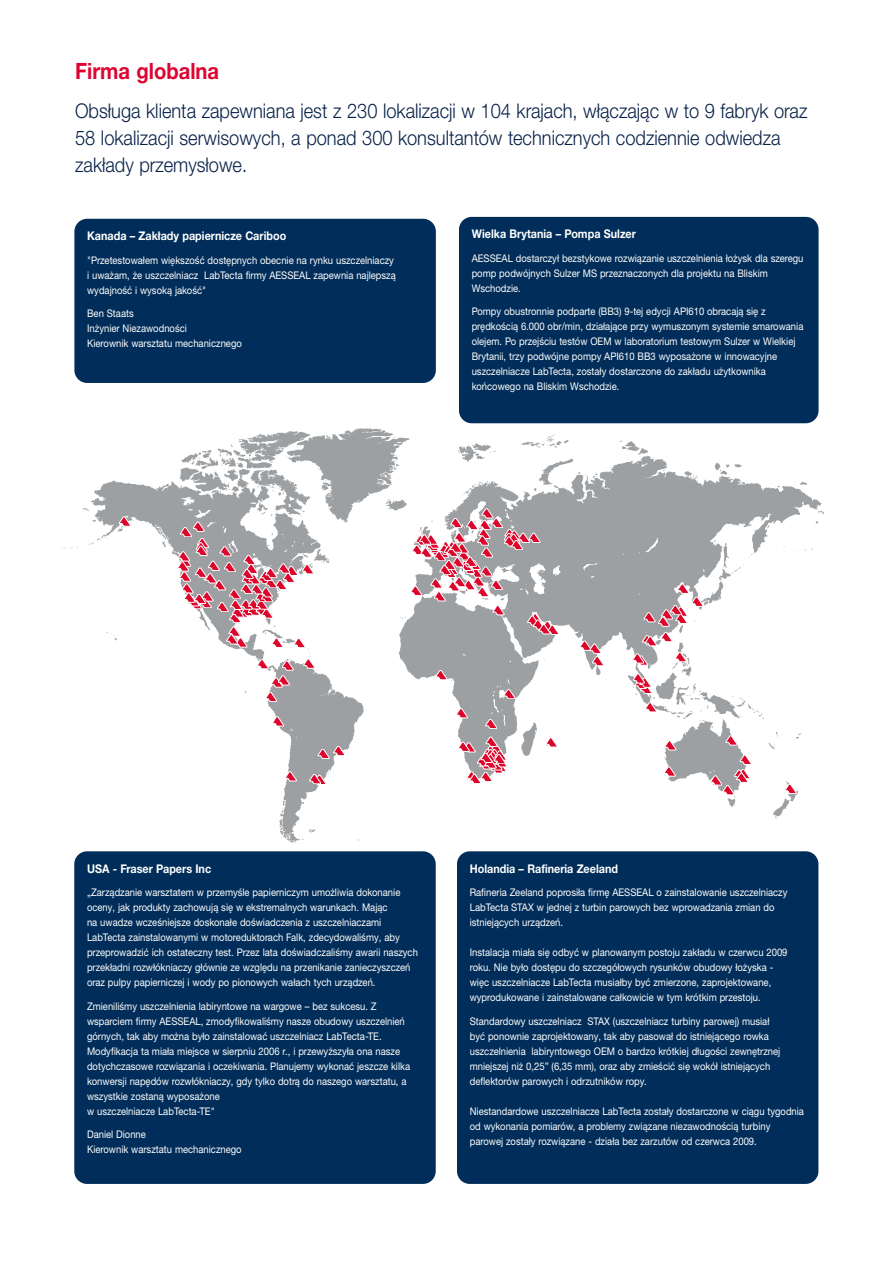
<style>
.page{position:relative;width:893px;height:1263px;background:#fff}
.page>*{position:absolute;margin:0;border:0;box-sizing:border-box;transform-origin:0 0}
.Headline__trans{font:700 22.5px "Helvetica Neue LTW1 G";color:#dd0432;scale:.9 1}
.Subline__trans{font:300 20.25px/27px "Helvetica Neue LTW1 G";color:#062047;scale:.9 1}
.Endorsements_Subhead{font:700 12px "Helvetica Neue LTW1 G";color:#fff;scale:.9 1}
.Endorsements_body__t{font:10.5px/15px "Helvetica Neue LTW1 G";color:#fff;scale:.9 1}
</style>
<div class="page">
<svg style="left:60px;top:428px;width:782px;height:478px"></svg>
<svg style="left:456px;top:708px;width:11px;height:10px"></svg>
<svg style="left:436px;top:670px;width:11px;height:10px"></svg>
<svg style="left:504px;top:689px;width:11px;height:10px"></svg>
<svg style="left:486px;top:719px;width:11px;height:10px"></svg>
<svg style="left:546px;top:737px;width:11px;height:10px"></svg>
<svg style="left:664px;top:767px;width:11px;height:9px"></svg>
<svg style="left:645px;top:702px;width:12px;height:10px"></svg>
<svg style="left:633px;top:674px;width:19px;height:20px"></svg>
<svg style="left:633px;top:654px;width:15px;height:11px"></svg>
<svg style="left:675px;top:652px;width:11px;height:10px"></svg>
<svg style="left:580px;top:641px;width:24px;height:25px"></svg>
<svg style="left:642px;top:632px;width:30px;height:14px"></svg>
<svg style="left:644px;top:584px;width:59px;height:42px"></svg>
<svg style="left:318px;top:746px;width:27px;height:13px"></svg>
<svg style="left:309px;top:774px;width:17px;height:11px"></svg>
<svg style="left:272px;top:716px;width:12px;height:10px"></svg>
<svg style="left:285px;top:771px;width:12px;height:10px"></svg>
<svg style="left:303px;top:659px;width:12px;height:9px"></svg>
<svg style="left:119px;top:517px;width:12px;height:9px"></svg>
<svg style="left:665px;top:740px;width:11px;height:10px"></svg>
<svg style="left:726px;top:736px;width:11px;height:9px"></svg>
<svg style="left:710px;top:755px;width:41px;height:40px"></svg>
<svg style="left:257px;top:659px;width:36px;height:43px"></svg>
<svg style="left:458px;top:737px;width:49px;height:47px"></svg>
<svg style="left:785px;top:784px;width:11px;height:10px"></svg>
<svg style="left:178px;top:522px;width:136px;height:126px"></svg>
<svg style="left:410px;top:508px;width:149px;height:127px"></svg>
<div style="left:74px;top:851px;width:362px;height:333px;background:#002d59;border-radius:13px"></div>
<div style="left:457px;top:851px;width:361px;height:333px;background:#002d59;border-radius:13px"></div>
<div style="left:74px;top:219px;width:362px;height:164px;background:#002d59;border-radius:13px"></div>
<div style="left:459px;top:217px;width:360px;height:206px;background:#002d59;border-radius:13px"></div>
<p class="Headline__trans" style="left:75px;top:57px;width:162px">Firma globalna</p>
<p class="Subline__trans" style="left:75px;top:98px;width:815px">Obsługa klienta zapewniana jest z 230 lokalizacji w 104 krajach, włączając w to 9 fabryk oraz<br>58 lokalizacji serwisowych, a ponad 300 konsultantów technicznych codziennie odwiedza zakłady przemysłowe.</p>
<p class="Endorsements_Subhead" style="left:87px;top:228px;width:223px">Kanada – Zakłady papiernicze Cariboo</p>
<p class="Endorsements_body__t" style="left:87px;top:252px;width:345px">"Przetestowałem większość dostępnych obecnie na rynku uszczelniaczy i uważam, że uszczelniacz LabTecta firmy AESSEAL zapewnia najlepszą wydajność i wysoką jakość"</p>
<p class="Endorsements_body__t" style="left:87px;top:306px;width:173px">Ben Staats<br>Inżynier Niezawodności<br>Kierownik warsztatu mechanicznego</p>
<p class="Endorsements_Subhead" style="left:472px;top:226px;width:184px">Wielka Brytania – Pompa Sulzer</p>
<p class="Endorsements_body__t" style="left:472px;top:250px;width:370px">AESSEAL dostarczył bezstykowe rozwiązanie uszczelnienia łożysk dla szeregu pomp podwójnych Sulzer MS przeznaczonych dla projektu na Bliskim<br>Wschodzie.</p>
<p class="Endorsements_body__t" style="left:472px;top:304px;width:370px">Pompy obustronnie podparte (BB3) 9-tej edycji API610 obracają się z prędkością 6.000 obr/min, działające przy wymuszonym systemie smarowania olejem. Po przejściu testów OEM w laboratorium testowym Sulzer w Wielkiej Brytanii, trzy podwójne pompy API610 BB3 wyposażone w innowacyjne uszczelniacze LabTecta, zostały dostarczone do zakładu użytkownika końcowego na Bliskim Wschodzie.</p>
<p class="Endorsements_Subhead" style="left:87px;top:861px;width:139px">USA - Fraser Papers Inc</p>
<p class="Endorsements_body__t" style="left:87px;top:885px;width:369px">„Zarządzanie warsztatem w przemyśle papierniczym umożliwia dokonanie oceny, jak produkty zachowują się w ekstremalnych warunkach. Mając<br>na uwadze wcześniejsze doskonałe doświadczenia z uszczelniaczami LabTecta zainstalowanymi w motoreduktorach Falk, zdecydowaliśmy, aby przeprowadzić ich ostateczny test. Przez lata doświadczaliśmy awarii naszych przekładni rozwłókniaczy głównie ze względu na przenikanie zanieczyszczeń oraz pulpy papierniczej i wody po pionowych wałach tych urządzeń.</p>
<p class="Endorsements_body__t" style="left:87px;top:998px;width:360px">Zmieniliśmy uszczelnienia labiryntowe na wargowe – bez sukcesu. Z wsparciem firmy AESSEAL, zmodyfikowaliśmy nasze obudowy uszczelnień górnych, tak aby można było zainstalować uszczelniacz LabTecta-TE.<br>Modyfikacja ta miała miejsce w sierpniu 2006 r., i przewyższyła ona nasze dotychczasowe rozwiązania i oczekiwania. Planujemy wykonać jeszcze kilka konwersji napędów rozwłókniaczy, gdy tylko dotrą do naszego warsztatu, a wszystkie zostaną wyposażone<br>w uszczelniacze LabTecta-TE"</p>
<p class="Endorsements_body__t" style="left:87px;top:1127px;width:173px">Daniel Dionne<br>Kierownik warsztatu mechanicznego</p>
<p class="Endorsements_Subhead" style="left:470px;top:861px;width:166px">Holandia – Rafineria Zeeland</p>
<p class="Endorsements_body__t" style="left:470px;top:885px;width:355px">Rafineria Zeeland poprosiła firmę AESSEAL o zainstalowanie uszczelniaczy<br>LabTecta STAX w jednej z turbin parowych bez wprowadzania zmian do istniejących urządzeń.</p>
<p class="Endorsements_body__t" style="left:470px;top:945px;width:355px">Instalacja miała się odbyć w planowanym postoju zakładu w czerwcu 2009 roku. Nie było dostępu do szczegółowych rysunków obudowy łożyska - więc uszczelniacze LabTecta musiałby być zmierzone, zaprojektowane, wyprodukowane i zainstalowane całkowicie w tym krótkim przestoju.</p>
<p class="Endorsements_body__t" style="left:470px;top:1013px;width:347px">Standardowy uszczelniacz STAX (uszczelniacz turbiny parowej) musiał być ponownie zaprojektowany, tak aby pasował do istniejącego rowka uszczelnienia labiryntowego OEM o bardzo krótkiej długości zewnętrznej mniejszej niż 0,25” (6,35 mm), oraz aby zmieścić się wokół istniejących deflektorów parowych i odrzutników ropy.</p>
<p class="Endorsements_body__t" style="left:470px;top:1103px;width:373px">Niestandardowe uszczelniacze LabTecta zostały dostarczone w ciągu tygodnia od wykonania pomiarów, a problemy związane niezawodnością turbiny parowej zostały rozwiązane - działa bez zarzutów od czerwca 2009.</p>
</div>
